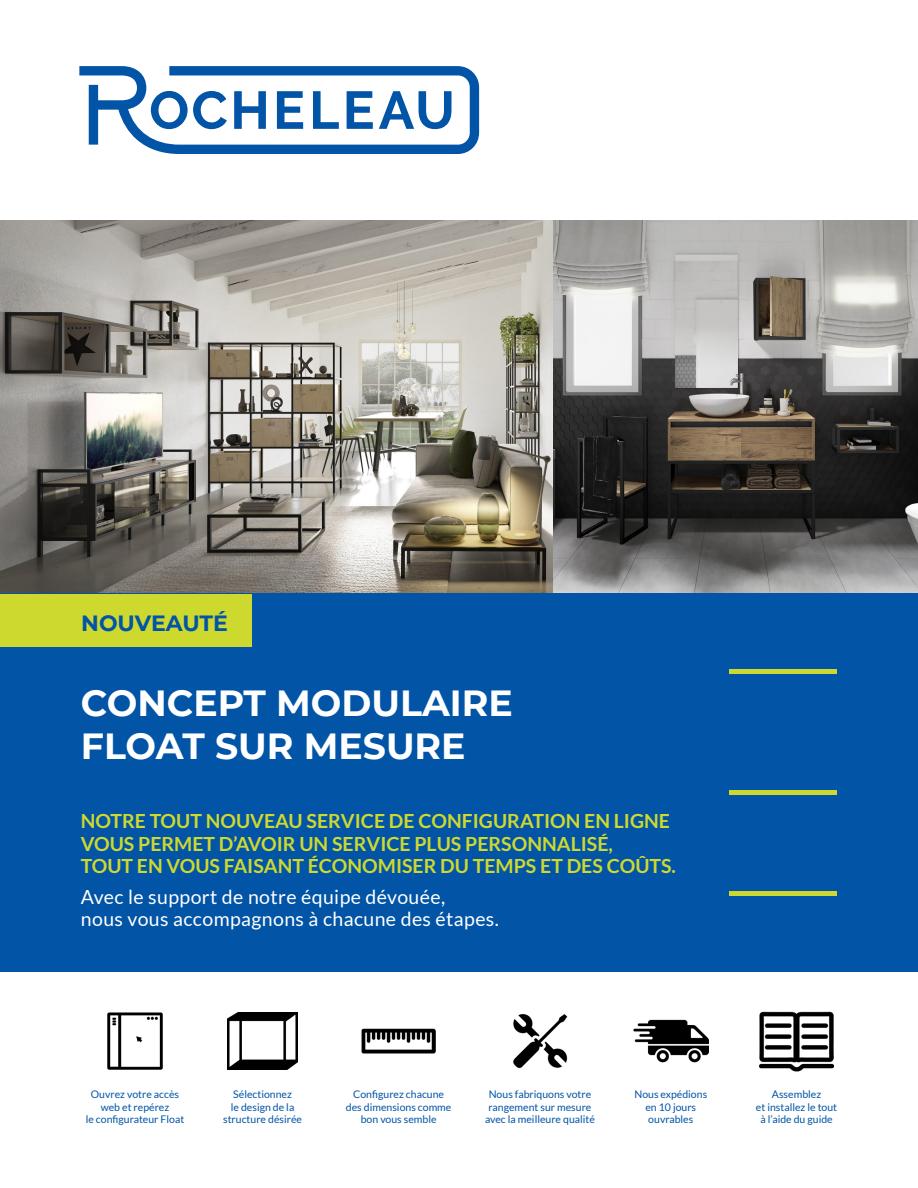
<style>
.page{position:relative;width:918px;height:1188px;background:#fff}
.page>*{position:absolute;margin:0;border:0;box-sizing:border-box;transform-origin:0 0}
.t1{font:700 36.3px/43.5px "Montserrat";color:#fff}
.t2{font:700 22.05px "Montserrat";color:#0154a6}
.Sous-titre{font:700 19.5px/22.5px "Lato";color:#ced92f}
.Texte_courant{font:19.5px/22.5px "Lato";letter-spacing:.02em;color:#fff}
.t3{font:10.5px/12.6px "Lato";color:#0154a6;text-align:center}
</style>
<div class="page">
<svg style="left:79px;top:66px;width:400px;height:88px"></svg>
<img style="left:0;top:220px;width:918px;height:374px">
<div style="left:0;top:594px;width:918px;height:378px;background:#0154a6"></div>
<img style="left:227px;top:1012px;width:71px;height:58px">
<img style="left:759px;top:1011px;width:75px;height:61px">
<img style="left:107px;top:1012px;width:56px;height:58px">
<img style="left:361px;top:1028px;width:75px;height:26px">
<img style="left:513px;top:1013px;width:55px;height:56px">
<img style="left:634px;top:1019px;width:74px;height:44px">
<div style="left:729px;top:891px;width:108px;height:5px;background:#ced92f"></div>
<hr style="left:729px;top:790px;width:108px;height:4px;background:#ced92f">
<div style="left:729px;top:669px;width:108px;height:5px;background:#ced92f"></div>
<div style="left:0;top:594px;width:252px;height:52px;background:#ced92f"></div>
<p class="t2" style="left:81px;top:607px;width:148px">NOUVEAUTÉ</p>
<p class="t1" style="left:81px;top:679px;width:434px">CONCEPT MODULAIRE<br>FLOAT SUR MESURE</p>
<p class="Sous-titre" style="left:81px;top:810px;width:597px">NOTRE TOUT NOUVEAU SERVICE DE CONFIGURATION EN LIGNE<br>VOUS PERMET D’AVOIR UN SERVICE PLUS PERSONNALISÉ,<br>TOUT EN VOUS FAISANT ÉCONOMISER DU TEMPS ET DES COÛTS.</p>
<p class="Texte_courant" style="left:81px;top:885px;width:420px">Avec le support de notre équipe dévouée,<br>nous vous accompagnons à chacune des étapes.</p>
<p class="t3" style="left:86px;top:1088px;width:100px">Ouvrez votre accès web et repérez<br>le configurateur Float</p>
<p class="t3" style="left:223px;top:1088px;width:80px">Sélectionnez<br>le design de la structure désirée</p>
<p class="t3" style="left:346px;top:1088px;width:107px">Configurez chacune des dimensions comme bon vous semble</p>
<p class="t3" style="left:485px;top:1088px;width:111px">Nous fabriquons votre rangement sur mesure avec la meilleure qualité</p>
<p class="t3" style="left:634px;top:1088px;width:74px">Nous expédions en 10 jours ouvrables</p>
<p class="t3" style="left:756px;top:1088px;width:83px">Assemblez<br>et installez le tout à l’aide du guide</p>
</div>
